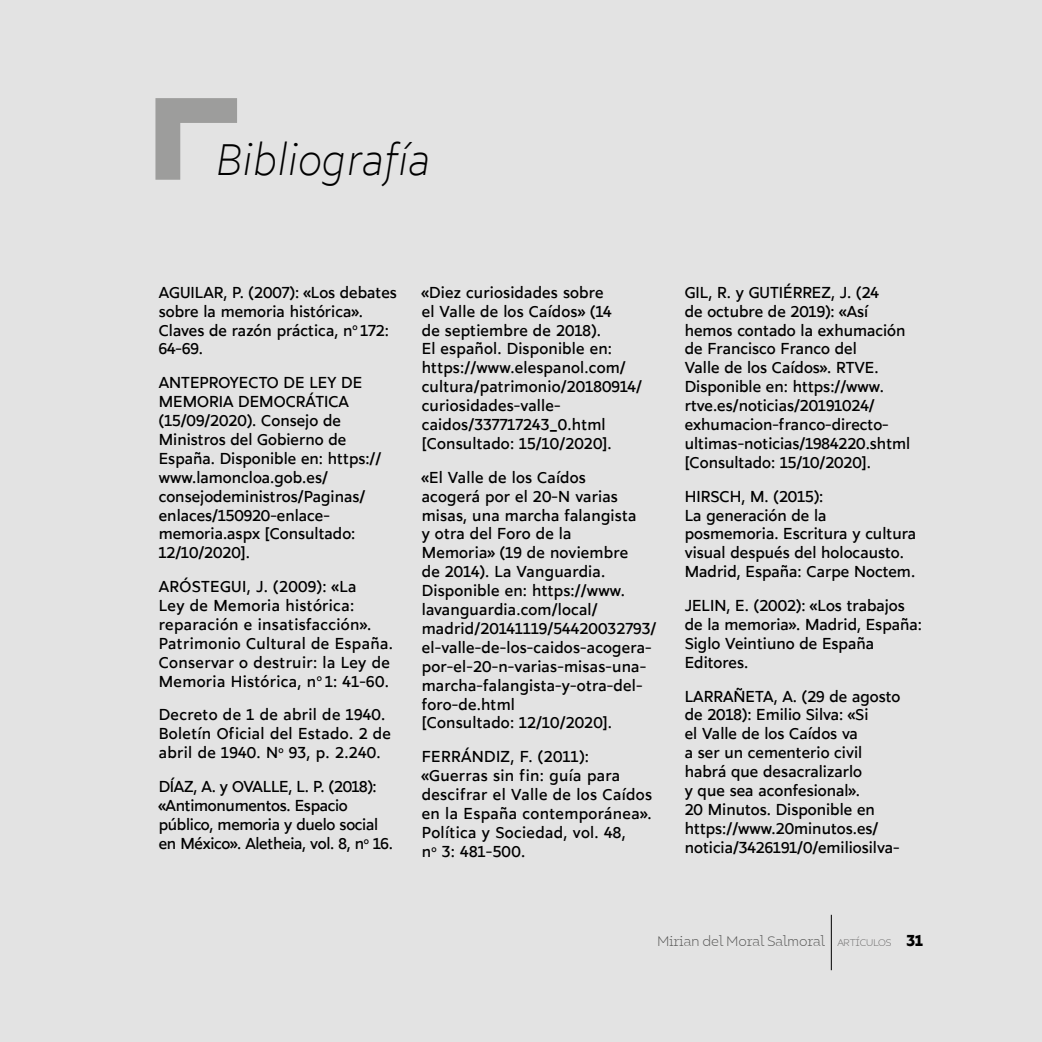
<style>
.page{position:relative;width:1042px;height:1042px;background:#e3e3e3}
.page>*{position:absolute;margin:0;border:0;box-sizing:border-box;transform-origin:0 0}
.t1{font:italic 100 43.75px "Marcher Alt";color:#000}
.t2{font:15.75px/18.9px "Marcher Alt";color:#000}
.t3{font:15.75px/18.9px "Marcher Alt";letter-spacing:.02em;color:#000}
.t4{font:15.75px/18.9px "Marcher Alt";letter-spacing:-.02em;color:#000}
.t5{font:300 14px "Bilbao";color:#575756}
.s1{font-size:9.8px;color:#6b6a6a}
.s2{font-family:"Marcher Alt";font-weight:700;font-size:15.75px;color:#000}
</style>
<div class="page">
<hr style="left:831px;top:915px;width:1px;height:55px;background:#000">
<svg style="left:155px;top:98px;width:82px;height:82px"></svg>
<h1 class="t1" style="left:216px;top:127px;width:217px">Bibliografía</h1>
<p class="t2" style="left:159px;top:281px;width:240px">AGUILAR, P. (2007): «Los debates sobre la memoria histórica».<br>Claves de razón práctica, n<sup>o</sup> 172:<br>64-69.</p>
<p class="t2" style="left:159px;top:372px;width:224px">ANTEPROYECTO DE LEY DE<br>MEMORIA DEMOCRÁTICA (15/09/2020). Consejo de<br>Ministros del Gobierno de<br>España. Disponible en: https:// www.lamoncloa.gob.es/ consejodeministros/Paginas/ enlaces/150920-enlace&shy;memoria.aspx [Consultado:<br>12/10/2020].</p>
<p class="t3" style="left:159px;top:576px;width:236px">ARÓSTEGUI, J. (2009): «La<br>Ley de Memoria histórica: reparación e insatisfacción».<br>Patrimonio Cultural de España.<br>Conservar o destruir: la Ley de<br>Memoria Histórica, n<sup>o</sup> 1: 41-60.</p>
<p class="t3" style="left:159px;top:704px;width:234px">Decreto de 1 de abril de 1940.<br>Boletín Oficial del Estado. 2 de abril de 1940. N<sup>o</sup> 93, p. 2.240.</p>
<p class="t4" style="left:159px;top:776px;width:236px">DÍAZ, A. y OVALLE, L. P. (2018): «Antimonumentos. Espacio público, memoria y duelo social en México». Aletheia, vol. 8, n<sup>o</sup> 16.</p>
<p class="t2" style="left:422px;top:281px;width:222px">«Diez curiosidades sobre<br>el Valle de los Caídos» (14<br>de septiembre de 2018).<br>El español. Disponible en: https://www.elespanol.com/ cultura/patrimonio/20180914/ curiosidades-valle&shy;caidos/337717243_0.html [Consultado: 15/10/2020].</p>
<p class="t2" style="left:422px;top:466px;width:236px">«El Valle de los Caídos<br>acogerá por el 20-N varias misas, una marcha falangista<br>y otra del Foro de la<br>Memoria» (19 de noviembre<br>de 2014). La Vanguardia.<br>Disponible en: https://www. lavanguardia.com/local/ madrid/20141119/54420032793/ el-valle-de-los-caidos-acogera&shy;por-el-20-n-varias-misas-una&shy;marcha-falangista-y-otra-del&shy;foro-de.html<br>[Consultado: 12/10/2020].</p>
<p class="t3" style="left:422px;top:746px;width:232px">FERRÁNDIZ, F. (2011): «Guerras sin fin: guía para descifrar el Valle de los Caídos en la España contemporánea».<br>Política y Sociedad, vol. 48,<br>n<sup>o</sup> 3: 481-500.</p>
<p class="t2" style="left:685px;top:281px;width:227px">GIL, R. y GUTIÉRREZ, J. (24<br>de octubre de 2019): «Así hemos contado la exhumación de Francisco Franco del<br>Valle de los Caídos». RTVE.<br>Disponible en: https://www. rtve.es/noticias/20191024/ exhumacion-franco-directo&shy;ultimas-noticias/1984220.shtml [Consultado: 15/10/2020].</p>
<p class="t2" style="left:685px;top:485px;width:233px">HIRSCH, M. (2015):<br>La generación de la posmemoria. Escritura y cultura visual después del holocausto.<br>Madrid, España: Carpe Noctem.</p>
<p class="t2" style="left:685px;top:595px;width:239px">JELIN, E. (2002): «Los trabajos de la memoria». Madrid, España:<br>Siglo Veintiuno de España<br>Editores.</p>
<p class="t2" style="left:685px;top:685px;width:217px">LARRAÑETA, A. (29 de agosto de 2018): Emilio Silva: «Si<br>el Valle de los Caídos va<br>a ser un cementerio civil habrá que desacralizarlo<br>y que sea aconfesional».<br>20 Minutos. Disponible en https://www.20minutos.es/ noticia/3426191/0/emiliosilva-</p>
<p class="t5" style="left:657px;top:931px;width:267px">Mirian del Moral Salmoral <span class="s1">ARTÍCULOS</span> <span class="s2">31</span></p>
</div>
